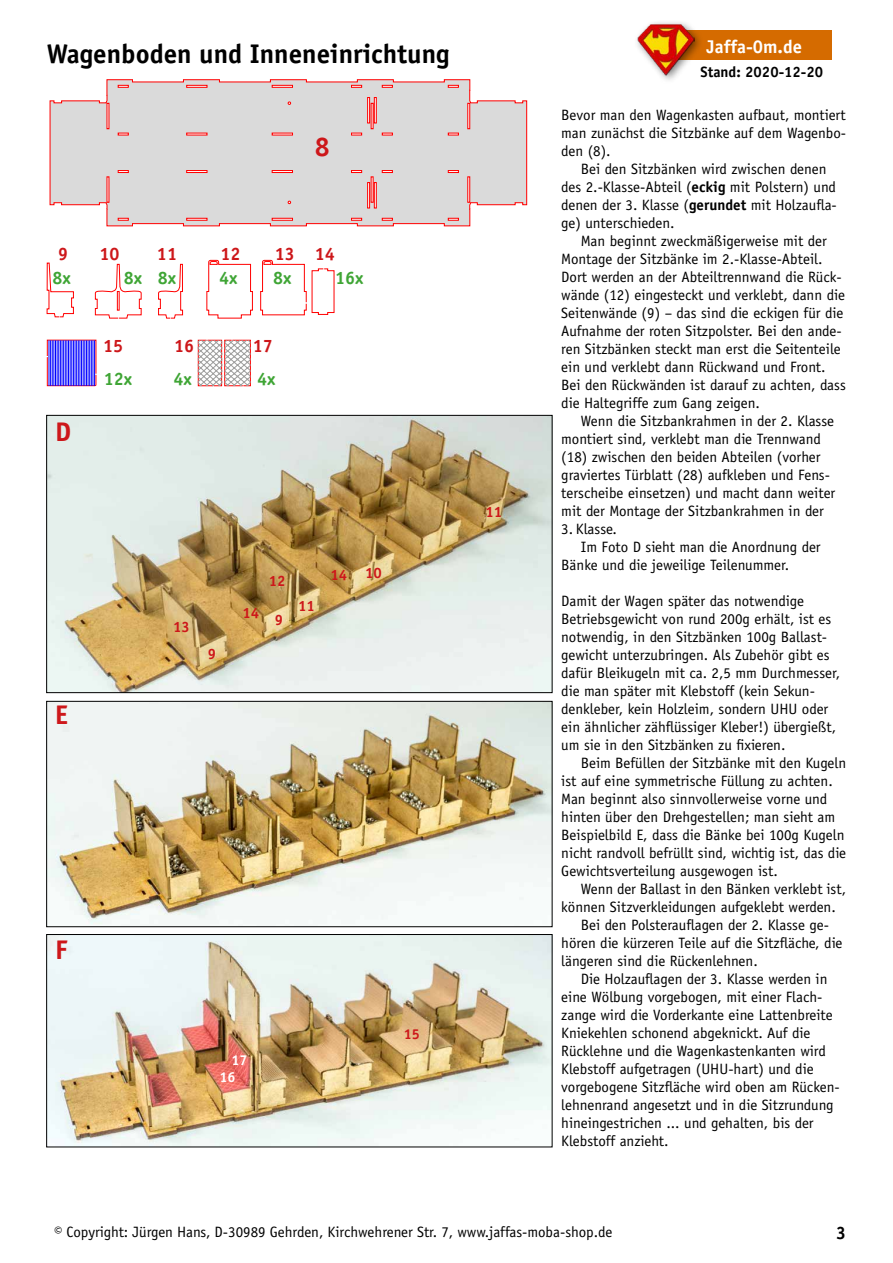
<style>
.page{position:relative;width:893px;height:1263px;background:#fff}
.page>*{position:absolute;margin:0;border:0;box-sizing:border-box;transform-origin:0 0}
.t1{font:700 27px "Officina Sans";color:#000}
.t2{font:700 27px "Officina Sans";color:#cd171a}
.t3{font:700 18.6px "Officina Sans";color:#fff}
.t4{font:700 18px "Officina Sans";color:#3fa535}
.t5{font:700 18px "Officina Sans";color:#cd171a}
.t6{font:700 18px "Officina Sans";color:#000}
.t7{font:15px/18px "Officina Sans";color:#000}
.t8{font:700 15px "Officina Sans";color:#000}
.t9{font:700 15px "Officina Sans";color:#cd171a}
.t10{font:700 14.4px/17.7px "Officina Sans";color:#fff}
.t11{font:700 14.4px "Officina Sans";color:#cd171a}
.s1{font-weight:700}
</style>
<div class="page">
<div style="left:662px;top:30px;width:170px;height:29px;background:#d56b00"></div>
<div style="left:633px;top:19px;width:72px;height:66px;background:#000;opacity:.5"></div>
<img style="left:636px;top:23px;width:59px;height:52px">
<svg style="left:49px;top:79px;width:478px;height:147px;background:#ded5d5"></svg>
<svg style="left:46px;top:262px;width:28px;height:55px"></svg>
<svg style="left:95px;top:264px;width:47px;height:55px"></svg>
<svg style="left:158px;top:264px;width:25px;height:55px"></svg>
<svg style="left:260px;top:260px;width:75px;height:55px"></svg>
<svg style="left:206px;top:260px;width:47px;height:59px"></svg>
<svg style="left:47px;top:340px;width:49px;height:46px"></svg>
<hr style="left:94px;top:340px;width:1px;height:46px;background:#00f">
<hr style="left:93px;top:340px;width:1px;height:46px;background:#00f">
<hr style="left:91px;top:340px;width:1px;height:46px;background:#00f">
<hr style="left:89px;top:340px;width:1px;height:46px;background:#00f">
<hr style="left:88px;top:340px;width:1px;height:46px;background:#00f">
<hr style="left:86px;top:340px;width:1px;height:46px;background:#00f">
<hr style="left:85px;top:340px;width:1px;height:46px;background:#00f">
<hr style="left:83px;top:340px;width:1px;height:46px;background:#00f">
<hr style="left:81px;top:340px;width:1px;height:46px;background:#00f">
<hr style="left:80px;top:340px;width:1px;height:46px;background:#00f">
<hr style="left:78px;top:340px;width:1px;height:46px;background:#00f">
<hr style="left:76px;top:340px;width:1px;height:46px;background:#00f">
<hr style="left:75px;top:340px;width:1px;height:46px;background:#00f">
<hr style="left:73px;top:340px;width:1px;height:46px;background:#00f">
<hr style="left:72px;top:340px;width:1px;height:46px;background:#00f">
<hr style="left:70px;top:340px;width:1px;height:46px;background:#00f">
<hr style="left:68px;top:340px;width:1px;height:46px;background:#00f">
<hr style="left:67px;top:340px;width:1px;height:46px;background:#00f">
<hr style="left:65px;top:340px;width:1px;height:46px;background:#00f">
<hr style="left:63px;top:340px;width:1px;height:46px;background:#00f">
<hr style="left:62px;top:340px;width:1px;height:46px;background:#00f">
<hr style="left:60px;top:340px;width:1px;height:46px;background:#00f">
<hr style="left:58px;top:340px;width:1px;height:46px;background:#00f">
<hr style="left:57px;top:340px;width:1px;height:46px;background:#00f">
<hr style="left:55px;top:340px;width:1px;height:46px;background:#00f">
<hr style="left:54px;top:340px;width:1px;height:46px;background:#00f">
<hr style="left:52px;top:340px;width:1px;height:46px;background:#00f">
<hr style="left:50px;top:340px;width:1px;height:46px;background:#00f">
<hr style="left:49px;top:340px;width:1px;height:46px;background:#00f">
<svg style="left:197px;top:340px;width:54px;height:46px"></svg>
<img style="left:48px;top:417px;width:502px;height:274px">
<div style="left:46px;top:415px;width:506px;height:278px;border:1px solid #000"></div>
<img style="left:48px;top:703px;width:502px;height:222px">
<div style="left:46px;top:701px;width:506px;height:226px;border:1px solid #000"></div>
<img style="left:48px;top:936px;width:502px;height:209px">
<div style="left:46px;top:934px;width:506px;height:213px;border:1px solid #000"></div>
<h1 class="t1" style="left:47px;top:37px;width:404px">Wagenboden und Inneneinrichtung</h1>
<p class="t3" style="left:707px;top:35px;width:97px">Jaffa-0m.de</p>
<p class="t8" style="left:701px;top:62px;width:124px">Stand: 2020-12-20</p>
<h1 class="t2" style="left:315px;top:130px;width:17px">8</h1>
<p class="t5" style="left:58px;top:242px;width:12px">9</p>
<p class="t5" style="left:100px;top:242px;width:22px">10</p>
<p class="t5" style="left:157px;top:242px;width:22px">11</p>
<p class="t5" style="left:221px;top:242px;width:22px">12</p>
<p class="t5" style="left:275px;top:242px;width:61px">13 14</p>
<p class="t4" style="left:53px;top:267px;width:20px">8x</p>
<p class="t4" style="left:335px;top:267px;width:30px">16x</p>
<p class="t4" style="left:124px;top:267px;width:54px">8x 8x</p>
<p class="t4" style="left:219px;top:267px;width:20px">4x</p>
<p class="t4" style="left:273px;top:267px;width:20px">8x</p>
<p class="t5" style="left:103px;top:334px;width:22px">15</p>
<p class="t5" style="left:174px;top:334px;width:22px">16</p>
<p class="t5" style="left:253px;top:334px;width:22px">17</p>
<h1 class="t2" style="left:55px;top:415px;width:18px">D</h1>
<p class="t4" style="left:104px;top:367px;width:30px">12x</p>
<p class="t4" style="left:174px;top:367px;width:20px">4x</p>
<p class="t4" style="left:257px;top:367px;width:20px">4x</p>
<h1 class="t2" style="left:55px;top:698px;width:14px">E</h1>
<p class="t9" style="left:173px;top:618px;width:18px">13</p>
<p class="t9" style="left:208px;top:644px;width:10px">9</p>
<p class="t9" style="left:242px;top:603px;width:18px">14</p>
<p class="t9" style="left:269px;top:572px;width:18px">12</p>
<p class="t9" style="left:275px;top:610px;width:10px">9</p>
<p class="t9" style="left:298px;top:597px;width:18px">11</p>
<p class="t9" style="left:330px;top:565px;width:18px">14</p>
<p class="t9" style="left:365px;top:563px;width:18px">10</p>
<h1 class="t2" style="left:55px;top:933px;width:14px">F</h1>
<p class="t10" style="left:219px;top:1050px;width:30px;text-indent:12px">17<br>16</p>
<p class="t11" style="left:404px;top:1025px;width:18px">15</p>
<p class="t9" style="left:485px;top:503px;width:18px">11</p>
<p class="t7" style="left:561px;top:106px;width:286px;text-align:justify">Bevor man den Wagenkasten aufbaut, montiert man zunächst die Sitzbänke auf dem Wagenbo&shy;den (8).</p>
<p class="t7" style="left:561px;top:160px;width:277px;text-indent:20px">Bei den Sitzbänken wird zwischen denen des 2.-Klasse-Abteil (<span class="s1">eckig</span> mit Polstern) und denen der 3. Klasse (<span class="s1">gerundet</span> mit Holzaufla&shy;ge) unterschieden.</p>
<p class="t7" style="left:561px;top:232px;width:286px;text-indent:20px">Man beginnt zweckmäßigerweise mit der Montage der Sitzbänke im 2.-Klasse-Abteil.<br>Dort werden an der Abteiltrennwand die Rück&shy;wände (12) eingesteckt und verklebt, dann die Seitenwände (9) – das sind die eckigen für die Aufnahme der roten Sitzpolster. Bei den ande&shy;ren Sitzbänken steckt man erst die Seitenteile ein und verklebt dann Rückwand und Front.<br>Bei den Rückwänden ist darauf zu achten, dass die Haltegriffe zum Gang zeigen.</p>
<p class="t7" style="left:561px;top:412px;width:276px;text-indent:20px">Wenn die Sitzbankrahmen in der 2. Klasse montiert sind, verklebt man die Trennwand (18) zwischen den beiden Abteilen (vorher graviertes Türblatt (28) aufkleben und Fens&shy;terscheibe einsetzen) und macht dann weiter mit der Montage der Sitzbankrahmen in der</p>
<p class="t7" style="left:561px;top:520px;width:57px">3. Klasse.</p>
<p class="t7" style="left:581px;top:538px;width:241px">Im Foto D sieht man die Anordnung der</p>
<p class="t7" style="left:561px;top:556px;width:229px">Bänke und die jeweilige Teilenummer.</p>
<p class="t7" style="left:561px;top:592px;width:280px">Damit der Wagen später das notwendige Betriebsgewicht von rund 200g erhält, ist es notwendig, in den Sitzbänken 100g Ballast&shy;gewicht unterzubringen. Als Zubehör gibt es dafür Bleikugeln mit ca. 2,5 mm Durchmesser, die man später mit Klebstoff (kein Sekun&shy;denkleber, kein Holzleim, sondern UHU oder ein ähnlicher zähflüssiger Kleber!) übergießt, um sie in den Sitzbänken zu fixieren.</p>
<p class="t7" style="left:561px;top:754px;width:286px;text-indent:20px">Beim Befüllen der Sitzbänke mit den Kugeln ist auf eine symmetrische Füllung zu achten.<br>Man beginnt also sinnvollerweise vorne und hinten über den Drehgestellen; man sieht am Beispielbild E, dass die Bänke bei 100g Kugeln nicht randvoll befrüllt sind, wichtig ist, das die Gewichtsverteilung ausgewogen ist.</p>
<p class="t7" style="left:581px;top:880px;width:267px">Wenn der Ballast in den Bänken verklebt ist,</p>
<p class="t7" style="left:561px;top:898px;width:276px">können Sitzverkleidungen aufgeklebt werden.</p>
<p class="t7" style="left:581px;top:916px;width:250px">Bei den Polsterauflagen der 2. Klasse ge-</p>
<p class="t7" style="left:561px;top:934px;width:283px">hören die kürzeren Teile auf die Sitzfläche, die</p>
<p class="t7" style="left:561px;top:952px;width:198px">längeren sind die Rückenlehnen.</p>
<p class="t7" style="left:581px;top:970px;width:248px">Die Holzauflagen der 3. Klasse werden in</p>
<p class="t7" style="left:561px;top:988px;width:263px">eine Wölbung vorgebogen, mit einer Flach-</p>
<p class="t7" style="left:561px;top:1006px;width:273px">zange wird die Vorderkante eine Lattenbreite</p>
<p class="t7" style="left:561px;top:1024px;width:251px">Kniekehlen schonend abgeknickt. Auf die</p>
<p class="t7" style="left:561px;top:1042px;width:266px">Rücklehne und die Wagenkastenkanten wird</p>
<p class="t7" style="left:561px;top:1060px;width:254px">Klebstoff aufgetragen (UHU-hart) und die</p>
<p class="t7" style="left:561px;top:1078px;width:280px">vorgebogene Sitzfläche wird oben am Rücken-</p>
<p class="t7" style="left:561px;top:1096px;width:274px">lehnenrand angesetzt und in die Sitzrundung</p>
<p class="t7" style="left:561px;top:1114px;width:254px">hineingestrichen ... und gehalten, bis der</p>
<p class="t7" style="left:561px;top:1132px;width:109px">Klebstoff anzieht.</p>
<p class="t7" style="left:54px;top:1223px;width:560px">© Copyright: Jürgen Hans, D-30989 Gehrden, Kirchwehrener Str. 7, www.jaffas-moba-shop.de</p>
<p class="t6" style="left:836px;top:1222px;width:12px">3</p>
</div>
